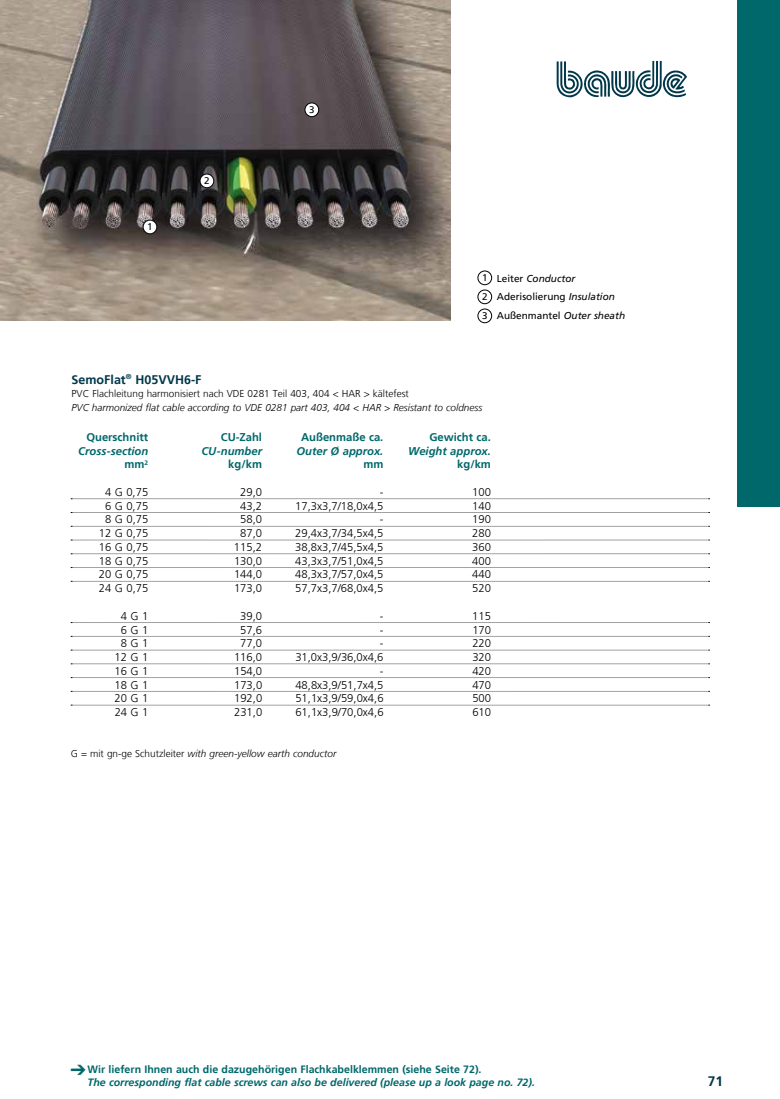
<style>
.page{position:relative;width:780px;height:1099px;background:#fff}
.page>*{position:absolute;margin:0;border:0;box-sizing:border-box;transform-origin:0 0}
.t1{font:700 13.75px "Frutiger LT";color:#00384a}
.t2{font:700 12.5px "Frutiger LT";color:#00384a}
.t3{font:300 11.25px "Frutiger LT";color:#000}
.t4{font:700 11.25px "Frutiger LT";color:#00686b}
.t5{font:italic 700 11.25px "Frutiger LT";color:#00686b}
.t6{font:italic 700 10.62px "Frutiger LT";color:#00686b}
.t7{font:700 10.62px "Frutiger LT";color:#00686b}
.t8{font:italic 300 10px "Frutiger LT";color:#000}
.t9{font:300 10px "Frutiger LT";color:#000}
.t10{font:10px/18.8px "Frutiger LT";color:#000}
.t11{font:italic 10px "Frutiger LT Com";color:#000}
.t12{font:9.75px/19px "Frutiger LT";color:#000;text-align:justify}
.s1{font-family:"Frutiger LT";font-style:normal}
.s2{font-family:"Frutiger LT Com";font-style:italic}
.s3{font-style:normal}
</style>
<div class="page">
<svg style="left:556px;top:61px;width:131px;height:37px"></svg>
<img style="left:0;top:0;width:450px;height:320px">
<svg style="left:71px;top:498px;width:638px;height:1px"></svg>
<svg style="left:71px;top:512px;width:638px;height:1px"></svg>
<svg style="left:71px;top:526px;width:638px;height:1px"></svg>
<svg style="left:71px;top:539px;width:638px;height:1px"></svg>
<svg style="left:71px;top:553px;width:638px;height:1px"></svg>
<svg style="left:71px;top:567px;width:638px;height:1px"></svg>
<svg style="left:71px;top:581px;width:638px;height:1px"></svg>
<svg style="left:71px;top:622px;width:638px;height:1px"></svg>
<svg style="left:71px;top:636px;width:638px;height:1px"></svg>
<svg style="left:71px;top:649px;width:638px;height:1px"></svg>
<svg style="left:71px;top:663px;width:638px;height:1px"></svg>
<svg style="left:71px;top:677px;width:638px;height:1px"></svg>
<svg style="left:71px;top:691px;width:638px;height:1px"></svg>
<svg style="left:71px;top:704px;width:638px;height:1px"></svg>
<div style="left:477px;top:271px;width:15px;height:14px;border:1px solid #000;border-radius:50%"></div>
<div style="left:477px;top:290px;width:15px;height:14px;border:1px solid #000;border-radius:50%"></div>
<div style="left:477px;top:309px;width:15px;height:14px;border:1px solid #000;border-radius:50%"></div>
<div style="left:143px;top:220px;width:14px;height:14px;background:#fff;border-radius:50%"></div>
<div style="left:143px;top:220px;width:14px;height:14px;border:1px solid #000;border-radius:50%"></div>
<div style="left:200px;top:174px;width:14px;height:14px;background:#fff;border-radius:50%"></div>
<div style="left:200px;top:174px;width:14px;height:14px;border:1px solid #000;border-radius:50%"></div>
<div style="left:305px;top:103px;width:14px;height:14px;background:#fff;border-radius:50%"></div>
<div style="left:304px;top:103px;width:15px;height:14px;border:1px solid #000;border-radius:50%"></div>
<div style="left:737px;top:0;width:43px;height:507px;background:#00686b"></div>
<p class="t12" style="left:309px;top:100px;width:7px">3</p>
<p class="t12" style="left:147px;top:217px;width:7px">1</p>
<p class="t12" style="left:204px;top:171px;width:7px">2</p>
<p class="t12" style="left:482px;top:268px;width:7px">1<br>2<br>3</p>
<p class="t11" style="left:496px;top:272px;width:80px"><span class="s1">Leiter</span> Conductor</p>
<p class="t10" style="left:496px;top:287px;width:130px">Aderisolierung <span class="s2">Insulation<br></span>Außenmantel <span class="s2">Outer sheath</span></p>
<p class="t2" style="left:72px;top:372px;width:131px">SemoFlat<sup>®</sup> H05VVH6-F</p>
<p class="t9" style="left:72px;top:388px;width:339px">PVC Flachleitung harmonisiert nach VDE 0281 Teil 403, 404 &lt; HAR &gt; kältefest</p>
<p class="t8" style="left:72px;top:402px;width:412px">PVC harmonized flat cable according to VDE 0281 part 403, 404 &lt; HAR &gt; Resistant to coldness</p>
<p class="t4" style="left:86px;top:430px;width:63px">Querschnitt</p>
<p class="t4" style="left:221px;top:430px;width:43px">CU-Zahl</p>
<p class="t4" style="left:301px;top:430px;width:84px">Außenmaße ca.</p>
<p class="t4" style="left:429px;top:430px;width:63px">Gewicht ca.</p>
<p class="t5" style="left:78px;top:444px;width:71px">Cross-section</p>
<p class="t5" style="left:201px;top:444px;width:62px">CU-number</p>
<p class="t5" style="left:296px;top:444px;width:88px">Outer Ø approx.</p>
<p class="t5" style="left:408px;top:444px;width:84px">Weight approx.</p>
<p class="t4" style="left:125px;top:458px;width:25px">mm<sup>2</sup></p>
<p class="t4" style="left:228px;top:458px;width:35px">kg/km</p>
<p class="t4" style="left:363px;top:458px;width:22px">mm</p>
<p class="t4" style="left:457px;top:458px;width:35px">kg/km</p>
<p class="t3" style="left:105px;top:485px;width:45px">4 G 0,75</p>
<p class="t3" style="left:240px;top:485px;width:23px">29,0</p>
<p class="t3" style="left:379px;top:485px;width:5px">-</p>
<p class="t3" style="left:472px;top:485px;width:20px">100</p>
<p class="t3" style="left:105px;top:499px;width:45px">6 G 0,75</p>
<p class="t3" style="left:240px;top:499px;width:23px">43,2</p>
<p class="t3" style="left:295px;top:499px;width:90px">17,3x3,7/18,0x4,5</p>
<p class="t3" style="left:472px;top:499px;width:20px">140</p>
<p class="t3" style="left:105px;top:513px;width:45px">8 G 0,75</p>
<p class="t3" style="left:240px;top:513px;width:23px">58,0</p>
<p class="t3" style="left:379px;top:513px;width:5px">-</p>
<p class="t3" style="left:472px;top:513px;width:20px">190</p>
<p class="t3" style="left:99px;top:527px;width:51px">12 G 0,75</p>
<p class="t3" style="left:240px;top:527px;width:23px">87,0</p>
<p class="t3" style="left:295px;top:527px;width:90px">29,4x3,7/34,5x4,5</p>
<p class="t3" style="left:472px;top:527px;width:20px">280</p>
<p class="t3" style="left:99px;top:540px;width:51px">16 G 0,75</p>
<p class="t3" style="left:234px;top:540px;width:30px">115,2</p>
<p class="t3" style="left:295px;top:540px;width:90px">38,8x3,7/45,5x4,5</p>
<p class="t3" style="left:472px;top:540px;width:20px">360</p>
<p class="t3" style="left:99px;top:554px;width:51px">18 G 0,75</p>
<p class="t3" style="left:234px;top:554px;width:30px">130,0</p>
<p class="t3" style="left:295px;top:554px;width:90px">43,3x3,7/51,0x4,5</p>
<p class="t3" style="left:472px;top:554px;width:20px">400</p>
<p class="t3" style="left:99px;top:568px;width:51px">20 G 0,75</p>
<p class="t3" style="left:234px;top:568px;width:30px">144,0</p>
<p class="t3" style="left:295px;top:568px;width:90px">48,3x3,7/57,0x4,5</p>
<p class="t3" style="left:472px;top:568px;width:20px">440</p>
<p class="t3" style="left:99px;top:582px;width:51px">24 G 0,75</p>
<p class="t3" style="left:234px;top:582px;width:30px">173,0</p>
<p class="t3" style="left:295px;top:582px;width:90px">57,7x3,7/68,0x4,5</p>
<p class="t3" style="left:472px;top:582px;width:20px">520</p>
<p class="t3" style="left:121px;top:609px;width:29px">4 G 1</p>
<p class="t3" style="left:240px;top:609px;width:23px">39,0</p>
<p class="t3" style="left:380px;top:609px;width:5px">-</p>
<p class="t3" style="left:472px;top:609px;width:20px">115</p>
<p class="t3" style="left:121px;top:623px;width:29px">6 G 1</p>
<p class="t3" style="left:240px;top:623px;width:23px">57,6</p>
<p class="t3" style="left:380px;top:623px;width:5px">-</p>
<p class="t3" style="left:472px;top:623px;width:20px">170</p>
<p class="t3" style="left:121px;top:637px;width:29px">8 G 1</p>
<p class="t3" style="left:240px;top:637px;width:23px">77,0</p>
<p class="t3" style="left:380px;top:637px;width:5px">-</p>
<p class="t3" style="left:472px;top:637px;width:20px">220</p>
<p class="t3" style="left:115px;top:650px;width:35px">12 G 1</p>
<p class="t3" style="left:234px;top:650px;width:30px">116,0</p>
<p class="t3" style="left:295px;top:650px;width:90px">31,0x3,9/36,0x4,6</p>
<p class="t3" style="left:472px;top:650px;width:20px">320</p>
<p class="t3" style="left:115px;top:664px;width:35px">16 G 1</p>
<p class="t3" style="left:234px;top:664px;width:30px">154,0</p>
<p class="t3" style="left:380px;top:664px;width:5px">-</p>
<p class="t3" style="left:472px;top:664px;width:20px">420</p>
<p class="t3" style="left:115px;top:678px;width:35px">18 G 1</p>
<p class="t3" style="left:234px;top:678px;width:30px">173,0</p>
<p class="t3" style="left:295px;top:678px;width:90px">48,8x3,9/51,7x4,5</p>
<p class="t3" style="left:472px;top:678px;width:20px">470</p>
<p class="t3" style="left:115px;top:692px;width:35px">20 G 1</p>
<p class="t3" style="left:234px;top:692px;width:30px">192,0</p>
<p class="t3" style="left:295px;top:692px;width:90px">51,1x3,9/59,0x4,6</p>
<p class="t3" style="left:472px;top:692px;width:20px">500</p>
<p class="t3" style="left:115px;top:705px;width:35px">24 G 1</p>
<p class="t3" style="left:234px;top:705px;width:30px">231,0</p>
<p class="t3" style="left:295px;top:705px;width:90px">61,1x3,9/70,0x4,6</p>
<p class="t3" style="left:472px;top:705px;width:20px">610</p>
<p class="t8" style="left:71px;top:748px;width:267px"><span class="s3">G = mit gn-ge Schutzleiter</span> with green-yellow earth conductor</p>
<p class="t7" style="left:87px;top:1063px;width:395px">Wir liefern Ihnen auch die dazugehörigen Flachkabelklemmen (siehe Seite 72).</p>
<p class="t6" style="left:87px;top:1076px;width:449px">The corresponding flat cable screws can also be delivered (please up a look page no. 72).</p>
<p class="t1" style="left:708px;top:1073px;width:17px">71</p>
</div>
